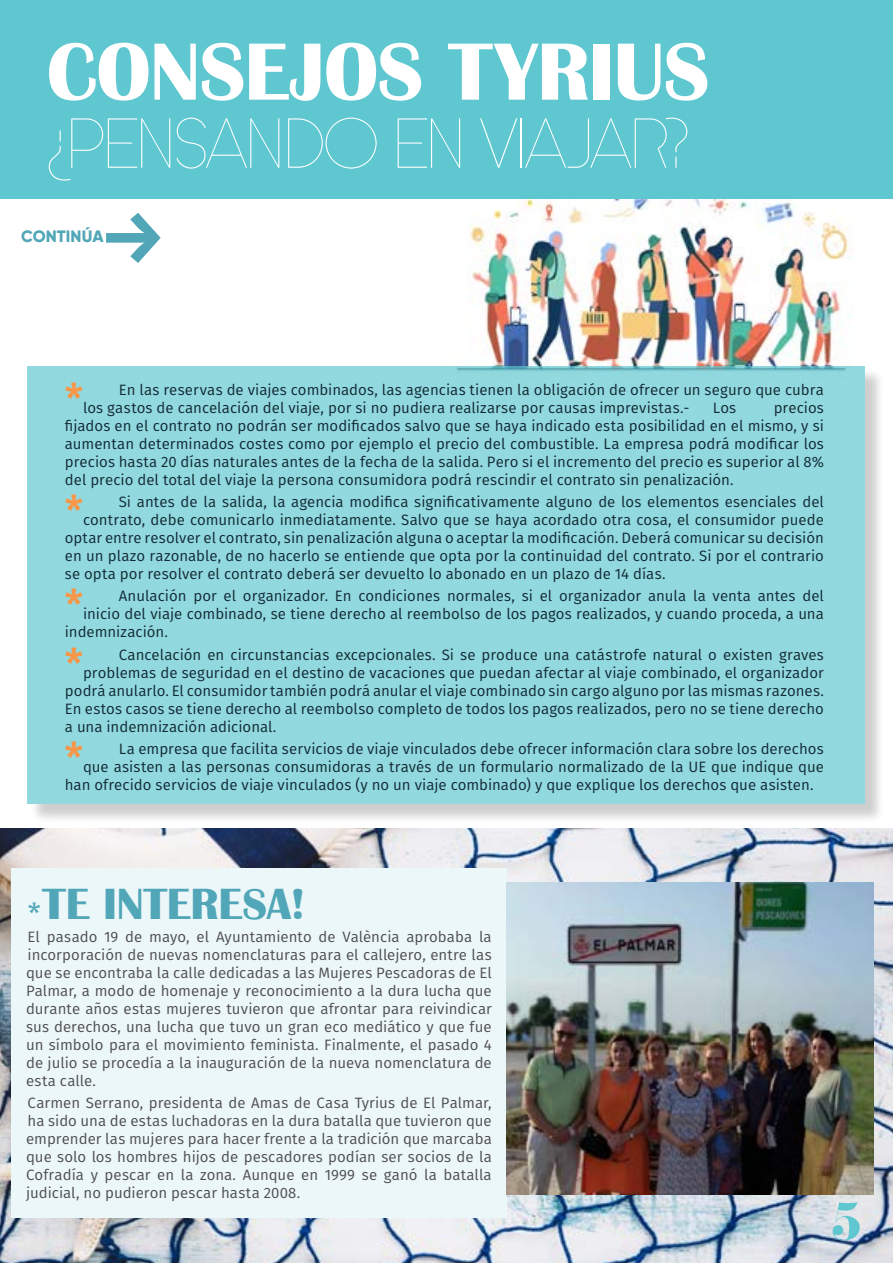
<style>
.page{position:relative;width:893px;height:1263px;background:#fff}
.page>*{position:absolute;margin:0;border:0;box-sizing:border-box;transform-origin:0 0}
.t1{font:700 84px "Britannic";letter-spacing:-.01em;color:#fff}
.t2{font:700 75px "Fira Sans";color:#51a6b7}
.t3{font:70.5px "Prismaset One";letter-spacing:-.02em;color:#fff}
.t4{font:52.35px "Pistilli";color:#5ec7d0}
.t5{font:700 45px "Britannic";letter-spacing:-.005em;color:#51a6b7}
.t6{font:500 41.1px "Fira Sans";color:#f89648}
.t7{font:800 16.5px "Gilroy";color:#51a6b7}
.t8{font:15px/18px "Fira Sans";color:#132934}
.t9{font:15px/18px "Fira Sans";color:#4f4e4f;text-align:justify}
</style>
<div class="page">
<img style="left:0;top:828px;width:893px;height:435px">
<img style="left:446px;top:198px;width:417px;height:168px">
<div style="left:0;top:0;width:893px;height:198px;background:#5ec7d0"></div>
<div style="left:30px;top:369px;width:854px;height:454px;background:#000;opacity:.29"></div>
<div style="left:28px;top:366px;width:837px;height:438px;background:#91d9df"></div>
<div style="left:11px;top:868px;width:496px;height:349px;background:#ecf7fa"></div>
<img style="left:507px;top:882px;width:367px;height:312px">
<h1 class="t1" style="left:47px;top:24px;width:664px">CONSEJOS TYRIUS</h1>
<h3 class="t3" style="left:47px;top:100px;width:644px">¿PENSANDO EN VIAJAR?</h3>
<h2 class="t2" style="left:99px;top:173px;width:69px">→</h2>
<p class="t7" style="left:21px;top:226px;width:84px">CONTINÚA</p>
<h3 class="t6" style="left:65px;top:365px;width:20px">*</h3>
<p class="t8" style="left:83px;top:380px;width:742px;text-indent:36px">En las reservas de viajes combinados, las agencias tienen la obligación de ofrecer un seguro que cubra los gastos de cancelación del viaje, por si no pudiera realizarse por causas imprevistas.-</p>
<p class="t8" style="left:65px;top:398px;width:761px;text-align:justify;text-indent:709px">precios fijados en el contrato no podrán ser modificados salvo que se haya indicado esta posibilidad en el mismo, y si aumentan determinados costes como por ejemplo el precio del combustible. La empresa podrá modificar los precios hasta 20 días naturales antes de la fecha de la salida. Pero si el incremento del precio es superior al 8% del precio del total del viaje la persona consumidora podrá rescindir el contrato sin penalización.</p>
<h3 class="t6" style="left:65px;top:478px;width:20px">*</h3>
<p class="t8" style="left:119px;top:492px;width:707px">Si antes de la salida, la agencia modifica significativamente alguno de los elementos esenciales del</p>
<p class="t8" style="left:83px;top:510px;width:742px">contrato, debe comunicarlo inmediatamente. Salvo que se haya acordado otra cosa, el consumidor puede</p>
<p class="t8" style="left:65px;top:528px;width:761px">optar entre resolver el contrato, sin penalización alguna o aceptar la modificación. Deberá comunicar su decisión</p>
<p class="t8" style="left:65px;top:546px;width:761px">en un plazo razonable, de no hacerlo se entiende que opta por la continuidad del contrato. Si por el contrario</p>
<p class="t8" style="left:65px;top:564px;width:602px">se opta por resolver el contrato deberá ser devuelto lo abonado en un plazo de 14 días.</p>
<h3 class="t6" style="left:65px;top:572px;width:20px">*</h3>
<p class="t8" style="left:119px;top:587px;width:707px">Anulación por el organizador. En condiciones normales, si el organizador anula la venta antes del</p>
<p class="t8" style="left:83px;top:605px;width:742px">inicio del viaje combinado, se tiene derecho al reembolso de los pagos realizados, y cuando proceda, a una</p>
<p class="t8" style="left:65px;top:623px;width:105px">indemnización.</p>
<h3 class="t6" style="left:65px;top:630px;width:20px">*</h3>
<p class="t8" style="left:119px;top:645px;width:707px">Cancelación en circunstancias excepcionales. Si se produce una catástrofe natural o existen graves</p>
<p class="t8" style="left:83px;top:663px;width:742px">problemas de seguridad en el destino de vacaciones que puedan afectar al viaje combinado, el organizador</p>
<p class="t8" style="left:65px;top:681px;width:760px">podrá anularlo. El consumidor también podrá anular el viaje combinado sin cargo alguno por las mismas razones.</p>
<p class="t8" style="left:65px;top:699px;width:761px">En estos casos se tiene derecho al reembolso completo de todos los pagos realizados, pero no se tiene derecho</p>
<p class="t8" style="left:65px;top:717px;width:213px">a una indemnización adicional.</p>
<h3 class="t6" style="left:65px;top:724px;width:20px">*</h3>
<p class="t8" style="left:119px;top:739px;width:706px">La empresa que facilita servicios de viaje vinculados debe ofrecer información clara sobre los derechos</p>
<p class="t8" style="left:83px;top:757px;width:742px">que asisten a las personas consumidoras a través de un formulario normalizado de la UE que indique que</p>
<p class="t8" style="left:65px;top:775px;width:750px">han ofrecido servicios de viaje vinculados (y no un viaje combinado) y que explique los derechos que asisten.</p>
<p class="t8" style="left:713px;top:398px;width:25px">Los</p>
<h3 class="t5" style="left:26px;top:878px;width:281px"><sub>*</sub>TE INTERESA!</h3>
<p class="t9" style="left:26px;top:927px;width:467px">El pasado 19 de mayo, el Ayuntamiento de València aprobaba la incorporación de nuevas nomenclaturas para el callejero, entre las que se encontraba la calle dedicadas a las Mujeres Pescadoras de El Palmar, a modo de homenaje y reconocimiento a la dura lucha que durante años estas mujeres tuvieron que afrontar para reivindicar sus derechos, una lucha que tuvo un gran eco mediático y que fue un símbolo para el movimiento feminista. Finalmente, el pasado 4 de julio se procedía a la inauguración de la nueva nomenclatura de esta calle.</p>
<p class="t9" style="left:26px;top:1094px;width:467px">Carmen Serrano, presidenta de Amas de Casa Tyrius de El Palmar, ha sido una de estas luchadoras en la dura batalla que tuvieron que emprender las mujeres para hacer frente a la tradición que marcaba que solo los hombres hijos de pescadores podían ser socios de la Cofradía y pescar en la zona. Aunque en 1999 se ganó la batalla judicial, no pudieron pescar hasta 2008.</p>
<h3 class="t4" style="left:830px;top:1187px;width:34px">5</h3>
</div>
